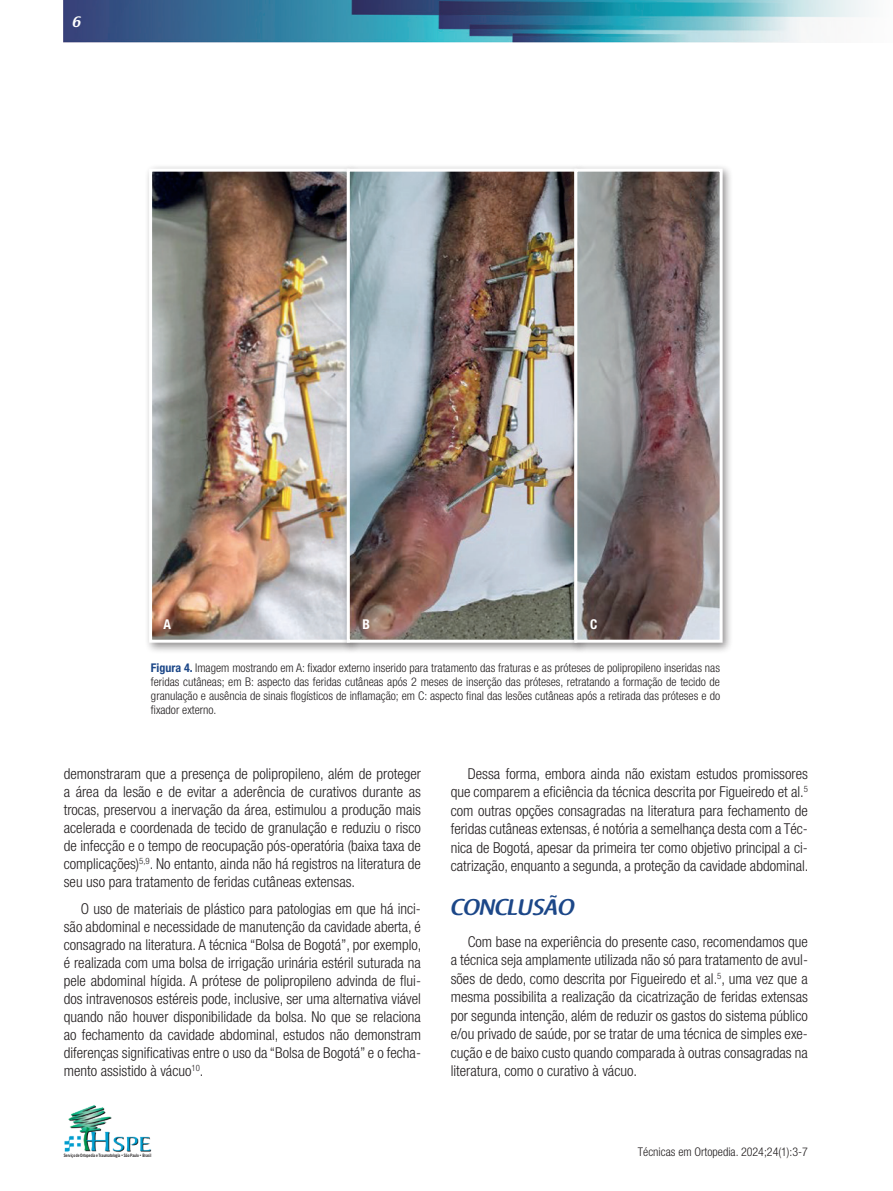
<style>
.page{position:relative;width:893px;height:1191px;background:#fff}
.page>*{position:absolute;margin:0;border:0;box-sizing:border-box;transform-origin:0 0}
.t1{font:600 22.5px "Raspoutine";color:#1c4788}
.t2{font:300 condensed 15px/18px "Helvetica Neue";color:#231f20;text-align:justify}
.t3{font:600 15px "Raspoutine";color:#fff}
.t4{font:700 condensed 13.5px "Helvetica Neue";color:#fff}
.t5{font:300 condensed 12px/14px "Helvetica Neue";color:#231f20;text-align:justify}
.t6{font:700 4.5px "News Gothic BT";color:#231f20;scale:.8 1}
.s1{font-weight:700;color:#1c4788}
</style>
<div class="page">
<img style="left:64px;top:0;width:805px;height:43px">
<img style="left:64px;top:1105px;width:87px;height:47px">
<div style="left:144px;top:164px;width:217px;height:490px;background:#231f20;opacity:.5"></div>
<img style="left:153px;top:173px;width:188px;height:465px">
<div style="left:149px;top:169px;width:201px;height:473px;border:3px solid #fff"></div>
<div style="left:341px;top:164px;width:247px;height:490px;background:#231f20;opacity:.5"></div>
<div style="left:347px;top:169px;width:230px;height:473px;border:3px solid #fff"></div>
<div style="left:569px;top:164px;width:165px;height:490px;background:#231f20;opacity:.5"></div>
<div style="left:574px;top:169px;width:149px;height:473px;border:3px solid #fff"></div>
<p class="t3" style="left:72px;top:14px;width:10px">6</p>
<p class="t4" style="left:164px;top:615px;width:9px">A</p>
<p class="t4" style="left:362px;top:615px;width:9px">B</p>
<p class="t4" style="left:590px;top:615px;width:9px">C</p>
<p class="t5" style="left:151px;top:660px;width:571px"><span class="s1">Figura 4.</span> Imagem mostrando em A: fixador externo inserido para tratamento das fraturas e as próteses de polipropileno inseridas nas feridas cutâneas; em B: aspecto das feridas cutâneas após 2 meses de inserção das próteses, retratando a formação de tecido de granulação e ausência de sinais flogísticos de inflamação; em C: aspecto final das lesões cutâneas após a retirada das próteses e do fixador externo.</p>
<p class="t2" style="left:64px;top:764px;width:359px">demonstraram que a presença de polipropileno, além de proteger a área da lesão e de evitar a aderência de curativos durante as trocas, preservou a inervação da área, estimulou a produção mais acelerada e coordenada de tecido de granulação e reduziu o risco de infecção e o tempo de reocupação pós-operatória (baixa taxa de complicações)<sup>5,9</sup>. No entanto, ainda não há registros na literatura de seu uso para tratamento de feridas cutâneas extensas.</p>
<p class="t2" style="left:64px;top:899px;width:359px;text-indent:17px">O uso de materiais de plástico para patologias em que há inci&shy;são abdominal e necessidade de manutenção da cavidade aberta, é consagrado na literatura. A técnica “Bolsa de Bogotá”, por exemplo, é realizada com uma bolsa de irrigação urinária estéril suturada na pele abdominal hígida. A prótese de polipropileno advinda de flui&shy;dos intravenosos estéreis pode, inclusive, ser uma alternativa viável quando não houver disponibilidade da bolsa. No que se relaciona ao fechamento da cavidade abdominal, estudos não demonstram diferenças significativas entre o uso da “Bolsa de Bogotá” e o fecha&shy;mento assistido à vácuo<sup>10</sup>.</p>
<p class="t6" style="left:64px;top:1152px;width:111px">Serviço de Ortopedia e Traumatologia • São Paulo • Brasil</p>
<p class="t2" style="left:451px;top:764px;width:359px;line-height:18.5px;text-indent:17px">Dessa forma, embora ainda não existam estudos promissores que comparem a eficiência da técnica descrita por Figueiredo et al.<sup>5 </sup>com outras opções consagradas na literatura para fechamento de feridas cutâneas extensas, é notória a semelhança desta com a Téc&shy;nica de Bogotá, apesar da primeira ter como objetivo principal a ci&shy;catrização, enquanto a segunda, a proteção da cavidade abdominal.</p>
<h1 class="t1" style="left:451px;top:895px;width:125px">CONCLUSÃO</h1>
<p class="t2" style="left:451px;top:932px;width:359px;line-height:18.5px;text-indent:17px">Com base na experiência do presente caso, recomendamos que a técnica seja amplamente utilizada não só para tratamento de avul&shy;sões de dedo, como descrita por Figueiredo et al.<sup>5</sup>, uma vez que a mesma possibilita a realização da cicatrização de feridas extensas por segunda intenção, além de reduzir os gastos do sistema público e/ou privado de saúde, por se tratar de uma técnica de simples exe&shy;cução e de baixo custo quando comparada à outras consagradas na literatura, como o curativo à vácuo.</p>
<p class="t5" style="left:638px;top:1145px;width:171px">Técnicas em Ortopedia. 2024;24(1):3-7</p>
</div>
